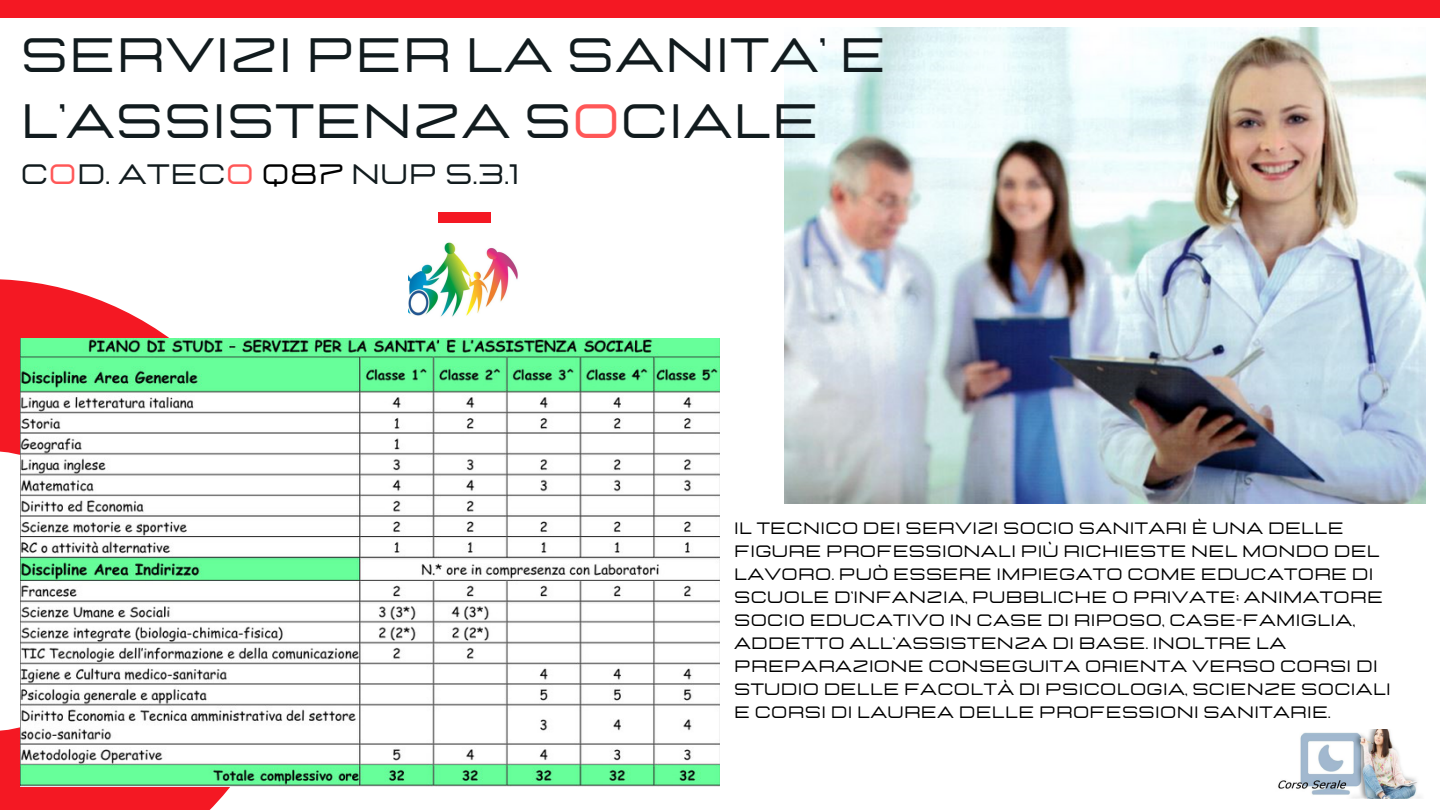
<style>
.page{position:relative;width:1440px;height:810px;background:#fff}
.page>*{position:absolute;margin:0;border:0;box-sizing:border-box;transform-origin:0 0}
.t1{font:48px/66.8px "Lastica";letter-spacing:.02em;color:#111b1e}
.t2{font:28px "Lastica";letter-spacing:.02em;color:#111b1e}
.t3{font:16.5px/22.9px "Lastica";letter-spacing:.02em;color:#000}
.s1{color:#ff5757}
.s2{color:#000}
</style>
<div class="page">
<svg style="left:0;top:279px;width:299px;height:531px"></svg>
<div style="left:0;top:0;width:1440px;height:18px;background:#f41823"></div>
<div style="left:438px;top:212px;width:53px;height:10px;background:#f41823"></div>
<img style="left:785px;top:28px;width:640px;height:476px">
<img style="left:21px;top:338px;width:699px;height:448px">
<img style="left:1278px;top:729px;width:143px;height:69px">
<img style="left:408px;top:242px;width:110px;height:75px">
<p class="t1" style="left:21px;top:23px;width:867px">SERVIZI PER LA SANITA' E<br>L'ASSISTENZA S<span class="s1">O</span>CIALE</p>
<p class="t2" style="left:21px;top:161px;width:500px">C<span class="s1">O</span>D. ATEC<span class="s1">O</span> <span class="s2">Q87</span> NUP 5.3.1</p>
<p class="t3" style="left:734px;top:517px;width:658px">IL TECNICO DEI SERVIZI SOCIO SANITARI È UNA DELLE FIGURE PROFESSIONALI PIÙ RICHIESTE NEL MONDO DEL LAVORO. PUÒ ESSERE IMPIEGATO COME EDUCATORE DI SCUOLE D’INFANZIA, PUBBLICHE O PRIVATE; ANIMATORE SOCIO EDUCATIVO IN CASE DI RIPOSO, CASE-FAMIGLIA, ADDETTO ALL’ASSISTENZA DI BASE. INOLTRE LA PREPARAZIONE CONSEGUITA ORIENTA VERSO CORSI DI STUDIO DELLE FACOLTÀ DI PSICOLOGIA, SCIENZE SOCIALI E CORSI DI LAUREA DELLE PROFESSIONI SANITARIE.</p>
</div>
